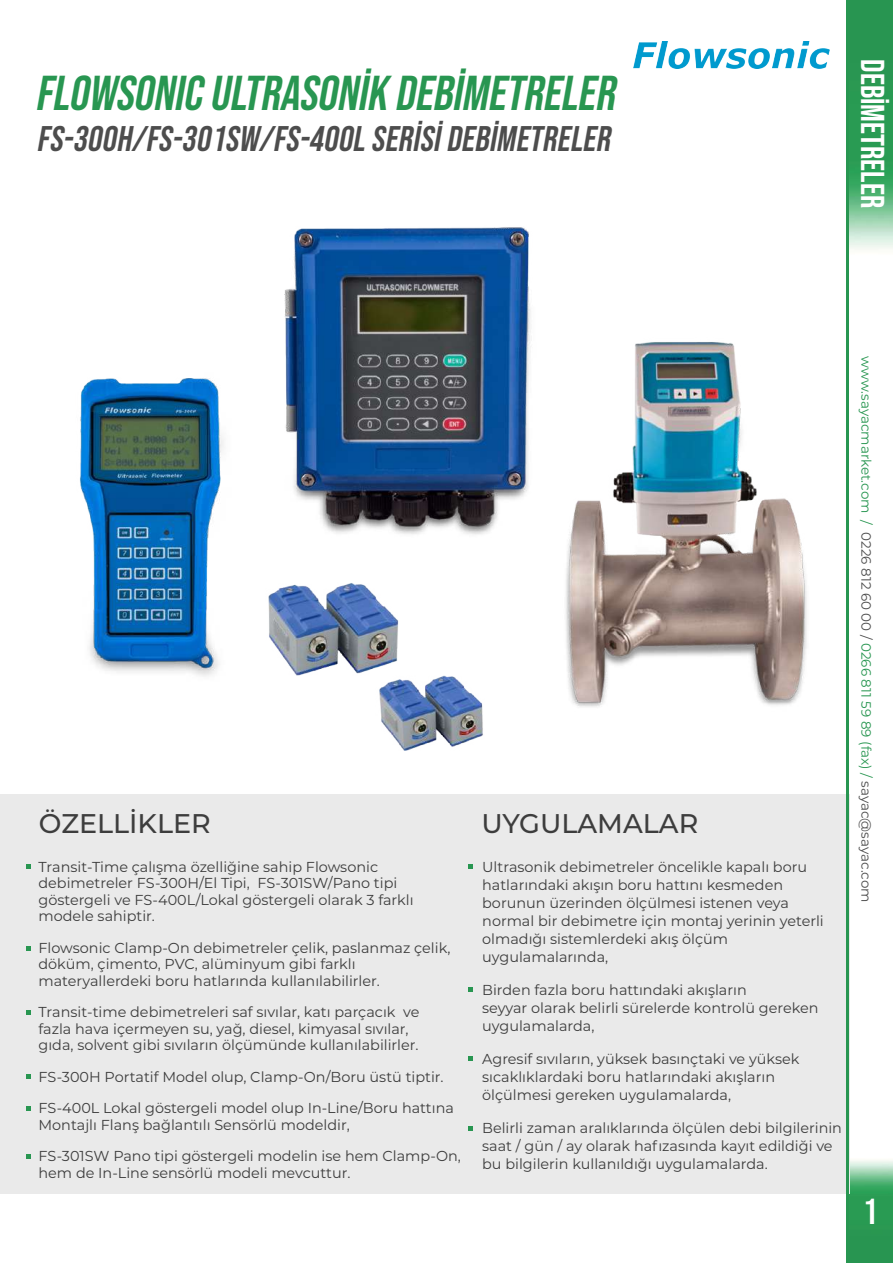
<style>
.page{position:relative;width:893px;height:1263px;background:#fff}
.page>*{position:absolute;margin:0;border:0;box-sizing:border-box;transform-origin:0 0}
.t1{font:italic 48.75px "Bebas Neue";color:#289651}
.t2{font:36px "Bebas Neue";color:#fff}
.t3{font:italic 35.4px "Bebas Neue";color:#4d4d4d}
.t4{font:33px "Bebas Neue";color:#fff}
.t5{font:500 27px "Montserrat";color:#3d3d3d}
.t6{font:14.4px/18px "Montserrat";color:#3d3d3d}
.t7{font:13.5px "Montserrat";color:#289651}
.s1{color:#4d4d4d}
</style>
<div class="page">
<img style="left:849px;top:1133px;width:44px;height:130px">
<img style="left:849px;top:0;width:44px;height:250px">
<div style="left:0;top:794px;width:849px;height:399px;background:#eaeaea"></div>
<svg style="left:26px;top:864px;width:4px;height:5px"></svg>
<svg style="left:468px;top:864px;width:5px;height:5px"></svg>
<svg style="left:468px;top:987px;width:5px;height:5px"></svg>
<svg style="left:468px;top:1056px;width:5px;height:5px"></svg>
<svg style="left:468px;top:1126px;width:5px;height:5px"></svg>
<svg style="left:26px;top:946px;width:4px;height:5px"></svg>
<svg style="left:26px;top:1010px;width:4px;height:4px"></svg>
<svg style="left:26px;top:1074px;width:4px;height:5px"></svg>
<svg style="left:26px;top:1106px;width:4px;height:4px"></svg>
<svg style="left:26px;top:1154px;width:4px;height:4px"></svg>
<hr style="left:847px;top:0;width:2px;height:1263px;background:#289651">
<img style="left:284px;top:227px;width:247px;height:308px">
<img style="left:80px;top:378px;width:144px;height:298px">
<img style="left:566px;top:342px;width:241px;height:365px">
<img style="left:633px;top:42px;width:197px;height:27px">
<img style="left:268px;top:583px;width:215px;height:168px">
<h1 class="t1" style="left:35px;top:65px;width:590px">FLOWSONIC ULTRASONİK DEBİMETRELER</h1>
<h3 class="t3" style="left:37px;top:118px;width:582px">FS-300H/FS-301SW/FS-400L SERİSİDEBİMETRELER</h3>
<h3 class="t4" style="left:891px;top:59px;width:150px;rotate:90deg">DEBİMETRELER</h3>
<h3 class="t5" style="left:39px;top:804px;width:173px">ÖZELLİKLER</h3>
<p class="t6" style="left:38px;top:858px;width:377px;line-height:16.5px">Transit-Time çalışma özelliğine sahip Flowsonic debimetreler FS-300H/El Tipi, FS-301SW/Pano tipi göstergeli ve FS-400L/Lokal göstergeli olarak 3 farklı modele sahiptir.</p>
<p class="t6" style="left:38px;top:939px;width:414px;line-height:16.5px">Flowsonic Clamp-On debimetreler çelik, paslanmaz çelik, döküm, çimento, PVC, alüminyum gibi farklı materyallerdeki boru hatlarında kullanılabilirler.</p>
<p class="t6" style="left:38px;top:1003px;width:382px;line-height:16.5px">Transit-time debimetreleri saf sıvılar, katı parçacık ve fazla hava içermeyen su, yağ, diesel, kimyasal sıvılar, gıda, solvent gibi sıvıların ölçümünde kullanılabilirler.</p>
<p class="t6" style="left:38px;top:1060px;width:417px;line-height:31.5px">FS-300H Portatif Model olup, Clamp-On/Boru üstü tiptir.<br>FS-400L Lokal göstergeli model olup In-Line/Boru hattına</p>
<p class="t6" style="left:38px;top:1108px;width:424px;line-height:31.5px">Montajlı Flanş bağlantılı Sensörlü modeldir,<br>FS-301SW Pano tipi göstergeli modelin ise hem Clamp-On,</p>
<p class="t6" style="left:38px;top:1163px;width:313px">hem de In-Line sensörlü modeli mevcuttur.</p>
<h3 class="t5" style="left:481px;top:804px;width:218px">UYGULAMALAR</h3>
<p class="t6" style="left:482px;top:857px;width:343px">Ultrasonik debimetreler öncelikle kapalı boru hatlarındaki akışın boru hattını kesmeden borunun üzerinden ölçülmesi istenen veya normal bir debimetre için montaj yerinin yeterli olmadığı sistemlerdeki akış ölçüm uygulamalarında,</p>
<p class="t6" style="left:482px;top:980px;width:338px">Birden fazla boru hattındaki akışların<br>seyyar olarak belirli sürelerde kontrolü gereken uygulamalarda,</p>
<p class="t6" style="left:482px;top:1049px;width:319px">Agresif sıvıların, yüksek basınçtaki ve yüksek sıcaklıklardaki boru hatlarındaki akışların ölçülmesi gereken uygulamalarda,</p>
<p class="t6" style="left:482px;top:1118px;width:361px">Belirli zaman aralıklarında ölçülen debi bilgilerinin saat / gün / ay olarak hafızasında kayıt edildiği ve bu bilgilerin kullanıldığı uygulamalarda.</p>
<p class="t7" style="left:876px;top:356px;width:548px;rotate:90deg">www.sayacmarket.com / <span class="s1">0226 812 60 00 /</span> 0266 811 59 89 (fax) / <span class="s1">sayac@sayac.com</span></p>
<h2 class="t2" style="left:863px;top:1191px;width:16px">1</h2>
</div>
